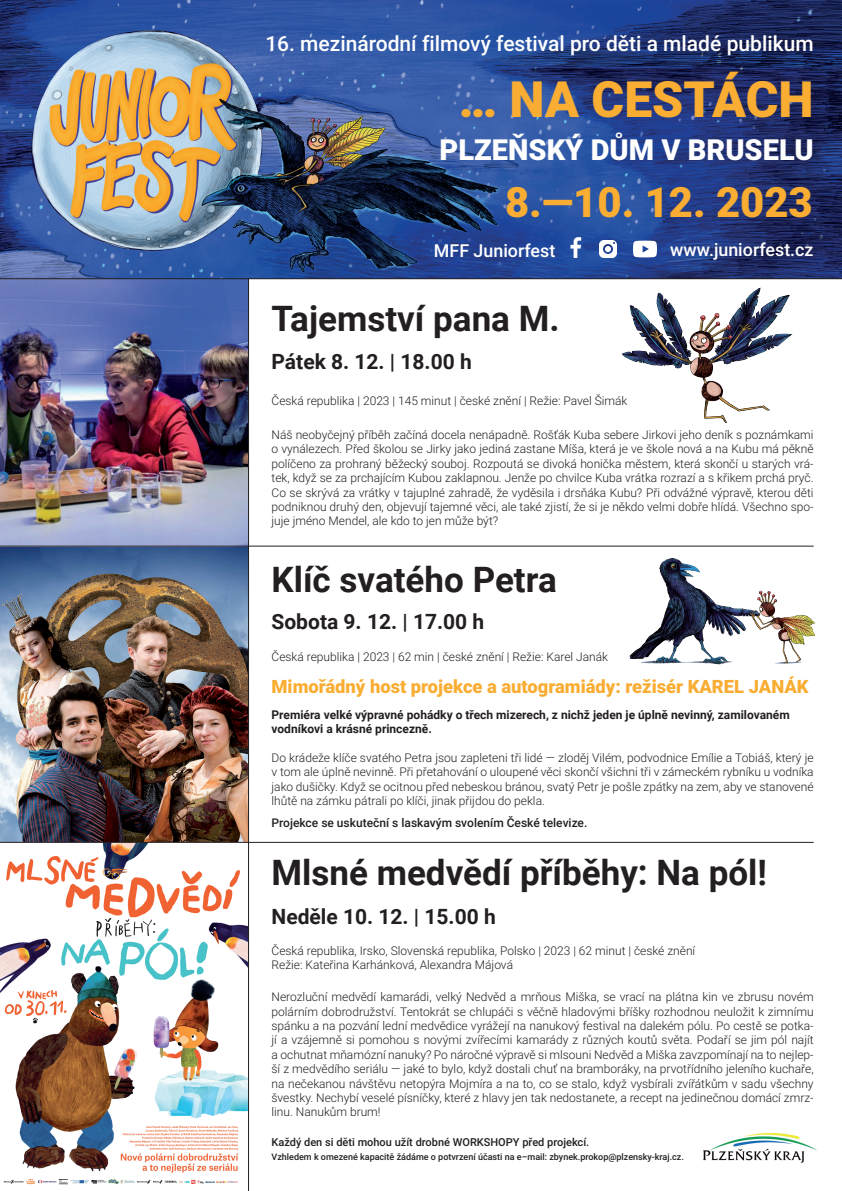
<style>
.page{position:relative;width:842px;height:1191px;background:#fff}
.page>*{position:absolute;margin:0;border:0;box-sizing:border-box;transform-origin:0 0}
.t1{font:900 50px "Roboto";color:#faad33}
.t2{font:900 41.8px "Roboto";color:#faad33}
.t3{font:700 35px "Roboto";color:#231f20}
.t4{font:900 29px "Roboto";color:#fff}
.t5{font:700 21px "Roboto";color:#231f20}
.t6{font:500 21px "Roboto";color:#fff}
.t7{font:900 18.4px "Roboto";color:#faad33}
.t8{font:500 17.8px "Roboto";color:#fff}
.t9{font:300 12px/14.4px "Roboto";color:#231f20;text-align:justify}
.t10{font:700 12px/14.4px "Roboto";color:#231f20}
.t11{font:500 12px "Roboto";color:#231f20}
.t12{font:500 11px "Roboto";color:#231f20}
.t13{font:500 9px "Roboto";color:#231f20}
</style>
<div class="page">
<img style="left:0;top:279px;width:248px;height:906px">
<hr style="left:0;top:842px;width:814px;height:1px;background:#231f20">
<img style="left:0;top:0;width:842px;height:278px">
<img style="left:704px;top:1133px;width:113px;height:29px">
<hr style="left:0;top:546px;width:814px;height:1px;background:#231f20">
<hr style="left:0;top:278px;width:842px;height:1px;background:#231f20">
<hr style="left:248px;top:279px;width:1px;height:912px;background:#231f20">
<img style="left:30px;top:30px;width:232px;height:222px">
<img style="left:196px;top:86px;width:317px;height:209px">
<img style="left:563px;top:236px;width:27px;height:26px">
<img style="left:596px;top:237px;width:23px;height:23px">
<img style="left:634px;top:238px;width:23px;height:23px">
<img style="left:629px;top:558px;width:186px;height:107px">
<img style="left:621px;top:287px;width:172px;height:136px">
<h3 class="t6" style="left:265px;top:29px;width:550px">16. mezinárodní filmový festival pro děti a mladé publikum</h3>
<h1 class="t1" style="left:458px;top:64px;width:357px">… NA CESTÁCH</h1>
<h3 class="t4" style="left:440px;top:129px;width:375px">PLZEŇSKÝ DŮM V BRUSELU</h3>
<h2 class="t2" style="left:505px;top:172px;width:309px">8.—10. 12. 2023</h2>
<h3 class="t8" style="left:434px;top:238px;width:123px">MFF Juniorfest</h3>
<h3 class="t8" style="left:670px;top:237px;width:145px">www.juniorfest.cz</h3>
<h3 class="t3" style="left:272px;top:294px;width:290px">Tajemství pana M.</h3>
<h3 class="t5" style="left:272px;top:347px;width:202px">Pátek 8. 12. | 18.00 h</h3>
<p class="t9" style="left:272px;top:393px;width:357px">Česká republika | 2023 | 145 minut | české znění | Režie: Pavel Šimák</p>
<p class="t9" style="left:272px;top:427px;width:544px">Náš neobyčejný příběh začíná docela nenápadně. Rošťák Kuba sebere Jirkovi jeho deník s poznámkami o vynálezech. Před školou se Jirky jako jediná zastane Míša, která je ve škole nová a na Kubu má pěkně políčeno za prohraný běžecký souboj. Rozpoutá se divoká honička městem, která skončí u starých vrá&shy;tek, když se za prchajícím Kubou zaklapnou. Jenže po chvilce Kuba vrátka rozrazí a s křikem prchá pryč.<br>Co se skrývá za vrátky v tajuplné zahradě, že vyděsila i drsňáka Kubu? Při odvážné výpravě, kterou děti podniknou druhý den, objevují tajemné věci, ale také zjistí, že si je někdo velmi dobře hlídá. Všechno spo&shy;juje jméno Mendel, ale kdo to jen může být?</p>
<h3 class="t3" style="left:272px;top:555px;width:287px">Klíč svatého Petra</h3>
<h3 class="t5" style="left:272px;top:606px;width:214px">Sobota 9. 12. | 17.00 h</h3>
<p class="t9" style="left:272px;top:649px;width:338px">Česká republika | 2023 | 62 min | české znění | Režie: Karel Janák</p>
<h3 class="t7" style="left:272px;top:673px;width:539px">Mimořádný host projekce a autogramiády: režisér KAREL JANÁK</h3>
<p class="t10" style="left:272px;top:706px;width:520px">Premiéra velké výpravné pohádky o třech mizerech, z nichž jeden je úplně nevinný, zamilovaném vodníkovi a krásné princezně.</p>
<p class="t9" style="left:272px;top:750px;width:544px">Do krádeže klíče svatého Petra jsou zapleteni tři lidé — zloděj Vilém, podvodnice Emílie a Tobiáš, který je v tom ale úplně nevinně. Při přetahování o uloupené věci skončí všichni tři v zámeckém rybníku u vodníka jako dušičky. Když se ocitnou před nebeskou bránou, svatý Petr je pošle zpátky na zem, aby ve stanovené lhůtě na zámku pátrali po klíči, jinak přijdou do pekla.</p>
<p class="t11" style="left:272px;top:814px;width:317px">Projekce se uskuteční s laskavým svolením České televize.</p>
<h3 class="t3" style="left:272px;top:847px;width:497px">Mlsné medvědí příběhy: Na pól!</h3>
<h3 class="t5" style="left:272px;top:902px;width:226px">Neděle 10. 12. | 15.00 h</h3>
<p class="t9" style="left:272px;top:942px;width:425px">Česká republika, Irsko, Slovenská republika, Polsko | 2023 | 62 minut | české znění<br>Režie: Kateřina Karhánková, Alexandra Májová</p>
<p class="t9" style="left:272px;top:989px;width:544px">Nerozluční medvědí kamarádi, velký Nedvěd a mrňous Miška, se vrací na plátna kin ve zbrusu novém polárním dobrodružství. Tentokrát se chlupáči s věčně hladovými bříšky rozhodnou neuložit k zimnímu spánku a na pozvání lední medvědice vyrážejí na nanukový festival na dalekém pólu. Po cestě se potka&shy;jí a vzájemně si pomohou s novými zvířecími kamarády z různých koutů světa. Podaří se jim pól najít a ochutnat mňamózní nanuky? Po náročné výpravě si mlsouni Nedvěd a Miška zavzpomínají na to nejlep&shy;ší z medvědího seriálu — jaké to bylo, když dostali chuť na bramboráky, na prvotřídního jeleního kuchaře, na nečekanou návštěvu netopýra Mojmíra a na to, co se stalo, když vysbírali zvířátkům v sadu všechny švestky. Nechybí veselé písníčky, které z hlavy jen tak nedostanete, a recept na jedinečnou domácí zmrz&shy;linu. Nanukům brum!</p>
<p class="t12" style="left:272px;top:1134px;width:319px">Každý den si děti mohou užít drobné WORKSHOPY před projekcí.</p>
<p class="t13" style="left:272px;top:1150px;width:414px">Vzhledem k omezené kapacitě žádáme o potvrzení účasti na e–mail: zbynek.prokop@plzensky-kraj.cz.</p>
</div>
